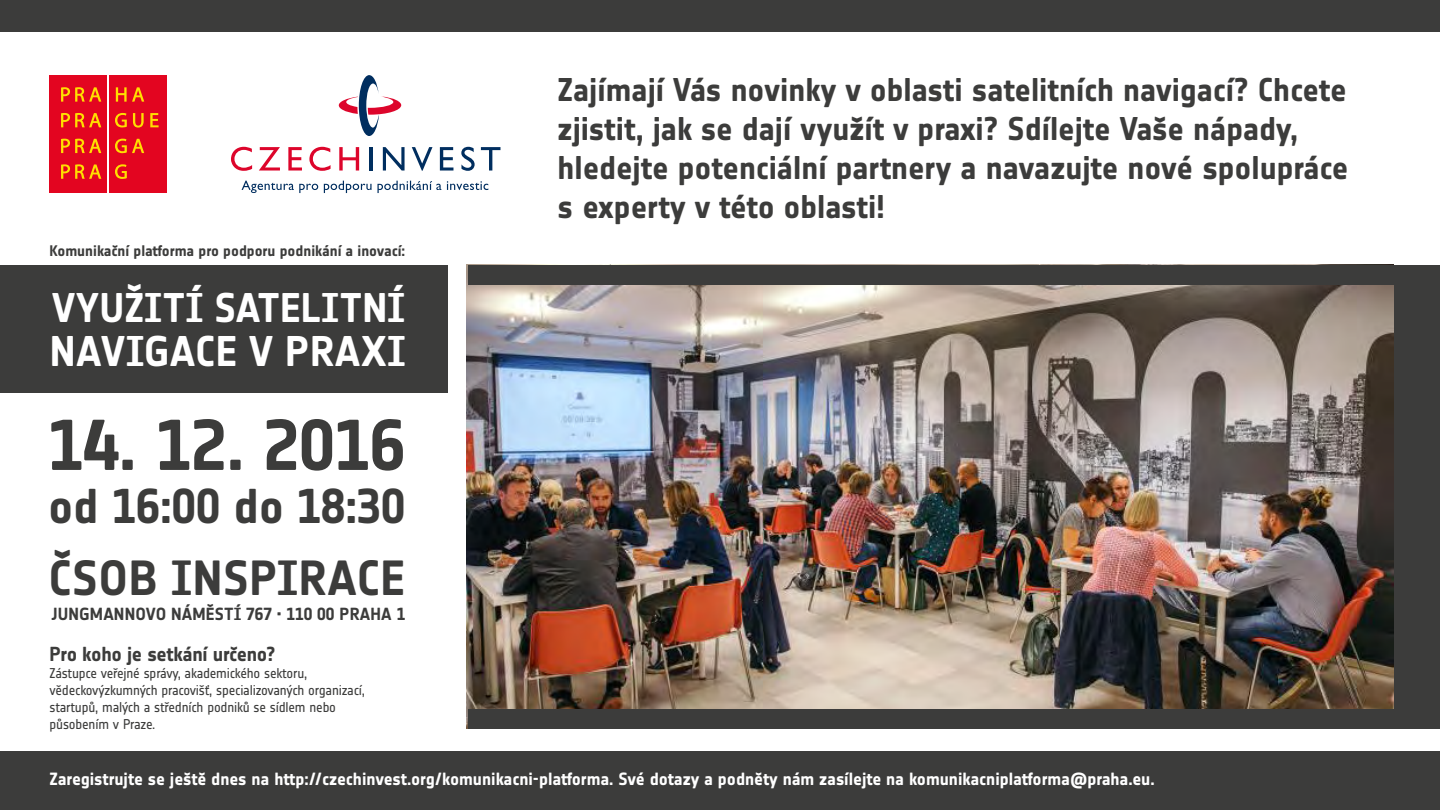
<style>
.page{position:relative;width:1440px;height:810px;background:#fff}
.page>*{position:absolute;margin:0;border:0;box-sizing:border-box;transform-origin:0 0}
.t1{font:700 70.7px "Notes Esa";color:#3c3c3b}
.t2{font:700 48.6px "Notes Esa";letter-spacing:.01em;color:#3c3c3b}
.t3{font:700 48.2px "Notes Esa";color:#3c3c3b}
.t4{font:700 42.3px "Notes Esa";letter-spacing:.01em;color:#fff}
.t5{font:700 40.8px "Notes Esa";color:#fff}
.t6{font:700 32.4px/38.9px "Notes Esa";letter-spacing:-.005em;color:#3c3c3b}
.t7{font:700 20px "Notes Esa";letter-spacing:-.015em;color:#3c3c3b}
.t8{font:700 17.4px "Notes Esa";letter-spacing:-.005em;color:#fff}
.t9{font:700 17.3px "Notes Esa";letter-spacing:.01em;color:#3c3c3b}
.t10{font:700 15.1px "Notes Esa";letter-spacing:-.005em;color:#3c3c3b}
.t11{font:14px/16.8px "Notes Esa";letter-spacing:-.015em;color:#3c3c3b}
</style>
<div class="page">
<div style="left:468px;top:275px;width:972px;height:444px;background:#3c3c3b"></div>
<div style="left:0;top:0;width:1440px;height:32px;background:#3c3c3b"></div>
<div style="left:0;top:752px;width:1440px;height:58px;background:#3c3c3b"></div>
<div style="left:0;top:265px;width:448px;height:127px;background:#3c3c3b"></div>
<svg style="left:231px;top:147px;width:21px;height:24px"></svg>
<svg style="left:259px;top:147px;width:21px;height:24px"></svg>
<svg style="left:288px;top:147px;width:14px;height:24px"></svg>
<svg style="left:309px;top:147px;width:22px;height:24px"></svg>
<svg style="left:339px;top:147px;width:20px;height:24px"></svg>
<hr style="left:369px;top:147px;width:4px;height:24px;background:#002e5f">
<svg style="left:383px;top:147px;width:22px;height:24px"></svg>
<svg style="left:412px;top:147px;width:21px;height:24px"></svg>
<svg style="left:440px;top:147px;width:13px;height:24px"></svg>
<svg style="left:461px;top:147px;width:14px;height:24px"></svg>
<svg style="left:481px;top:147px;width:19px;height:24px"></svg>
<svg style="left:339px;top:75px;width:62px;height:61px"></svg>
<svg style="left:242px;top:181px;width:76px;height:12px"></svg>
<svg style="left:324px;top:181px;width:164px;height:12px"></svg>
<img style="left:467px;top:265px;width:926px;height:464px">
<div style="left:468px;top:265px;width:972px;height:19px;background:#3c3c3b"></div>
<div style="left:468px;top:709px;width:972px;height:19px;background:#3c3c3b"></div>
<div style="left:50px;top:76px;width:57px;height:117px;background:#e30520"></div>
<div style="left:109px;top:76px;width:58px;height:117px;background:#e30520"></div>
<svg style="left:61px;top:87px;width:40px;height:15px"></svg>
<svg style="left:116px;top:87px;width:28px;height:15px"></svg>
<svg style="left:61px;top:113px;width:40px;height:14px"></svg>
<svg style="left:115px;top:113px;width:12px;height:14px"></svg>
<svg style="left:133px;top:113px;width:11px;height:15px"></svg>
<svg style="left:150px;top:113px;width:9px;height:14px"></svg>
<svg style="left:61px;top:139px;width:40px;height:14px"></svg>
<svg style="left:115px;top:139px;width:29px;height:14px"></svg>
<svg style="left:61px;top:164px;width:40px;height:15px"></svg>
<svg style="left:115px;top:164px;width:12px;height:15px"></svg>
<p class="t10" style="left:50px;top:242px;width:357px">Komunikační platforma pro podporu podnikání a inovací:</p>
<p class="t5" style="left:52px;top:284px;width:355px">VYUŽITÍ SATELITNÍ</p>
<h3 class="t4" style="left:50px;top:327px;width:358px">NAVIGACE V PRAXI</h3>
<h1 class="t1" style="left:48px;top:404px;width:359px">14. 12. 2016</h1>
<h3 class="t3" style="left:48px;top:478px;width:359px">od 16:00 do 18:30</h3>
<h2 class="t2" style="left:48px;top:549px;width:358px">ČSOB INSPIRACE</h2>
<p class="t9" style="left:51px;top:604px;width:356px">JUNGMANNOVO NÁMĚSTÍ 767 • 110 00 PRAHA 1</p>
<p class="t7" style="left:50px;top:643px;width:227px">Pro koho je setkání určeno?</p>
<p class="t11" style="left:50px;top:665px;width:317px">Zástupce veřejné správy, akademického sektoru, vědeckovýzkumných pracovišť, specializovaných organizací, startupů, malých a středních podniků se sídlem nebo působením v Praze.</p>
<p class="t6" style="left:558px;top:71px;width:792px">Zajímají Vás novinky v oblasti satelitních navigací? Chcete zjistit, jak se dají využít v praxi? Sdílejte Vaše nápady, hledejte potenciální partnery a navazujte nové spolupráce s experty v této oblasti!</p>
<p class="t8" style="left:50px;top:768px;width:1107px">Zaregistrujte se ještě dnes na http://czechinvest.org/komunikacni-platforma. Své dotazy a podněty nám zasílejte na komunikacniplatforma@praha.eu.</p>
</div>
